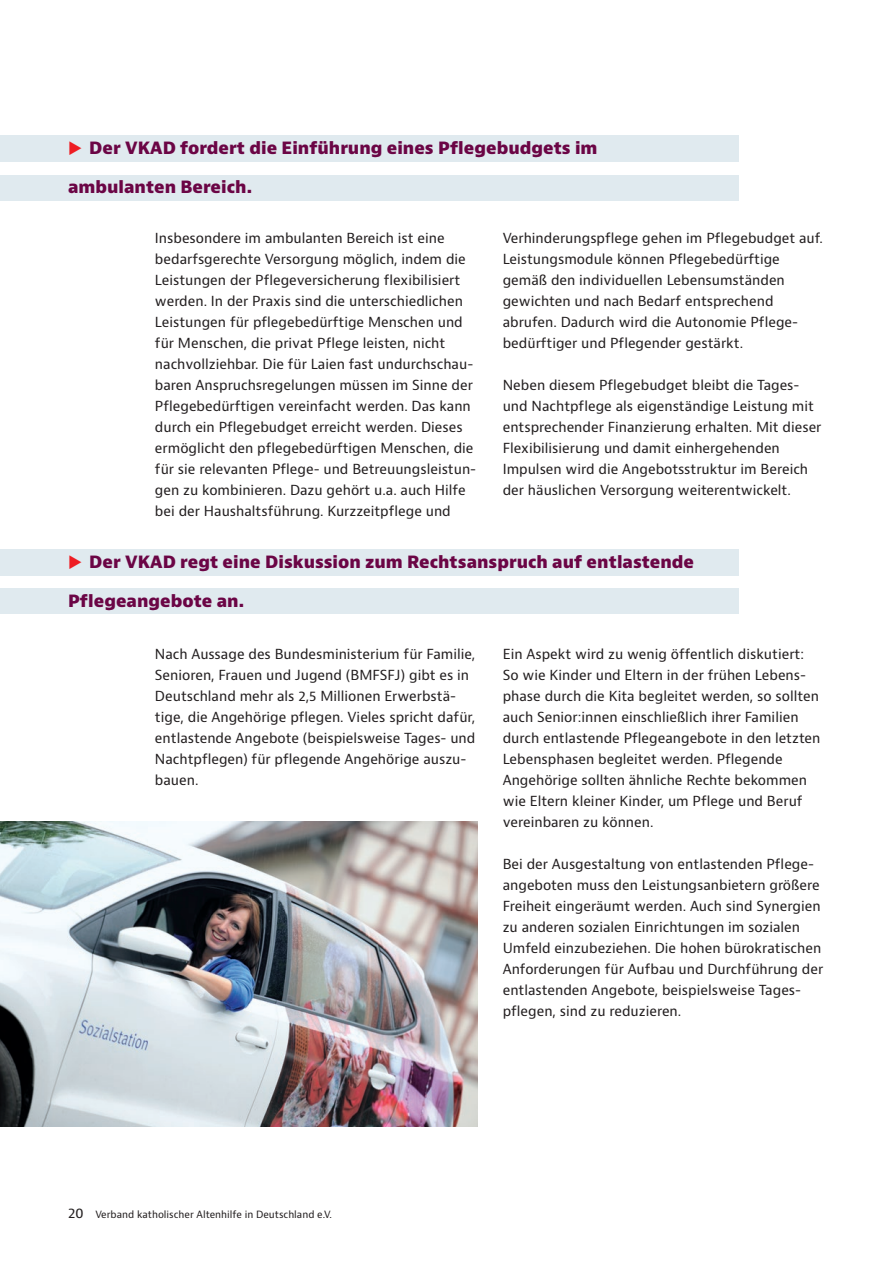
<style>
.page{position:relative;width:893px;height:1263px;background:#fff}
.page>*{position:absolute;margin:0;border:0;box-sizing:border-box;transform-origin:0 0}
.t1{font:800 16.5px "Bernino Sans";color:#6b0545}
.t2{font:13.5px/21px "Bernino Sans";color:#231f20}
.t3{font:9.75px "Bernino Sans";color:#231f20}
.s1{color:#ee1d23}
.s2{font-size:13.5px}
</style>
<div class="page">
<div style="left:0;top:136px;width:738px;height:26px;background:#e0eaef"></div>
<div style="left:0;top:175px;width:738px;height:25px;background:#e0eaef"></div>
<div style="left:0;top:549px;width:738px;height:26px;background:#e0eaef"></div>
<div style="left:0;top:588px;width:738px;height:26px;background:#e0eaef"></div>
<img style="left:0;top:822px;width:477px;height:305px">
<p class="t1" style="left:68px;top:137px;width:531px"><span class="s1">◆</span> Der VKAD fordert die Einführung eines Pflegebudgets im</p>
<p class="t1" style="left:68px;top:176px;width:185px">ambulanten Bereich.</p>
<p class="t2" style="left:155px;top:227px;width:323px">Insbesondere im ambulanten Bereich ist eine bedarfsgerechte Versorgung möglich, indem die Leistungen der Pflegeversicherung flexibilisiert werden. In der Praxis sind die unterschiedlichen Leistungen für pflegebedürftige Menschen und für Menschen, die privat Pflege leisten, nicht nachvollziehbar. Die für Laien fast undurchschau&shy;baren Anspruchsregelungen müssen im Sinne der Pflegebedürftigen vereinfacht werden. Das kann durch ein Pflegebudget erreicht werden. Dieses ermöglicht den pflegebedürftigen Menschen, die für sie relevanten Pflege- und Betreuungsleistun&shy;gen zu kombinieren. Dazu gehört u.a. auch Hilfe bei der Haushaltsführung. Kurzzeitpflege und</p>
<p class="t2" style="left:503px;top:228px;width:322px">Verhinderungspflege gehen im Pflegebudget auf.<br>Leistungsmodule können Pflegebedürftige gemäß den individuellen Lebensumständen gewichten und nach Bedarf entsprechend abrufen. Dadurch wird die Autonomie Pflege&shy;bedürftiger und Pflegender gestärkt.</p>
<p class="t2" style="left:503px;top:375px;width:320px">Neben diesem Pflegebudget bleibt die Tages&shy;und Nachtpflege als eigenständige Leistung mit entsprechender Finanzierung erhalten. Mit dieser Flexibilisierung und damit einhergehenden Impulsen wird die Angebotsstruktur im Bereich der häuslichen Versorgung weiterentwickelt.</p>
<p class="t1" style="left:68px;top:551px;width:628px"><span class="s1">◆</span> Der VKAD regt eine Diskussion zum Rechtsanspruch auf entlastende</p>
<p class="t1" style="left:68px;top:590px;width:178px">Pflegeangebote an.</p>
<p class="t2" style="left:155px;top:643px;width:322px">Nach Aussage des Bundesministerium für Familie, Senioren, Frauen und Jugend (BMFSFJ) gibt es in Deutschland mehr als 2,5 Millionen Erwerbstä&shy;tige, die Angehörige pflegen. Vieles spricht dafür, entlastende Angebote (beispielsweise Tages- und Nachtpflegen) für pflegende Angehörige auszu&shy;bauen.</p>
<p class="t2" style="left:503px;top:643px;width:319px">Ein Aspekt wird zu wenig öffentlich diskutiert:<br>So wie Kinder und Eltern in der frühen Lebens&shy;phase durch die Kita begleitet werden, so sollten auch Senior:innen einschließlich ihrer Familien durch entlastende Pflegeangebote in den letzten Lebensphasen begleitet werden. Pflegende Angehörige sollten ähnliche Rechte bekommen wie Eltern kleiner Kinder, um Pflege und Beruf vereinbaren zu können.</p>
<p class="t2" style="left:503px;top:854px;width:322px">Bei der Ausgestaltung von entlastenden Pflege&shy;angeboten muss den Leistungsanbietern größere Freiheit eingeräumt werden. Auch sind Synergien zu anderen sozialen Einrichtungen im sozialen Umfeld einzubeziehen. Die hohen bürokratischen Anforderungen für Aufbau und Durchführung der entlastenden Angebote, beispielsweise Tages&shy;pflegen, sind zu reduzieren.</p>
<p class="t3" style="left:68px;top:1207px;width:265px"><span class="s2">20</span> Verband katholischer Altenhilfe in Deutschland e.V.</p>
</div>
